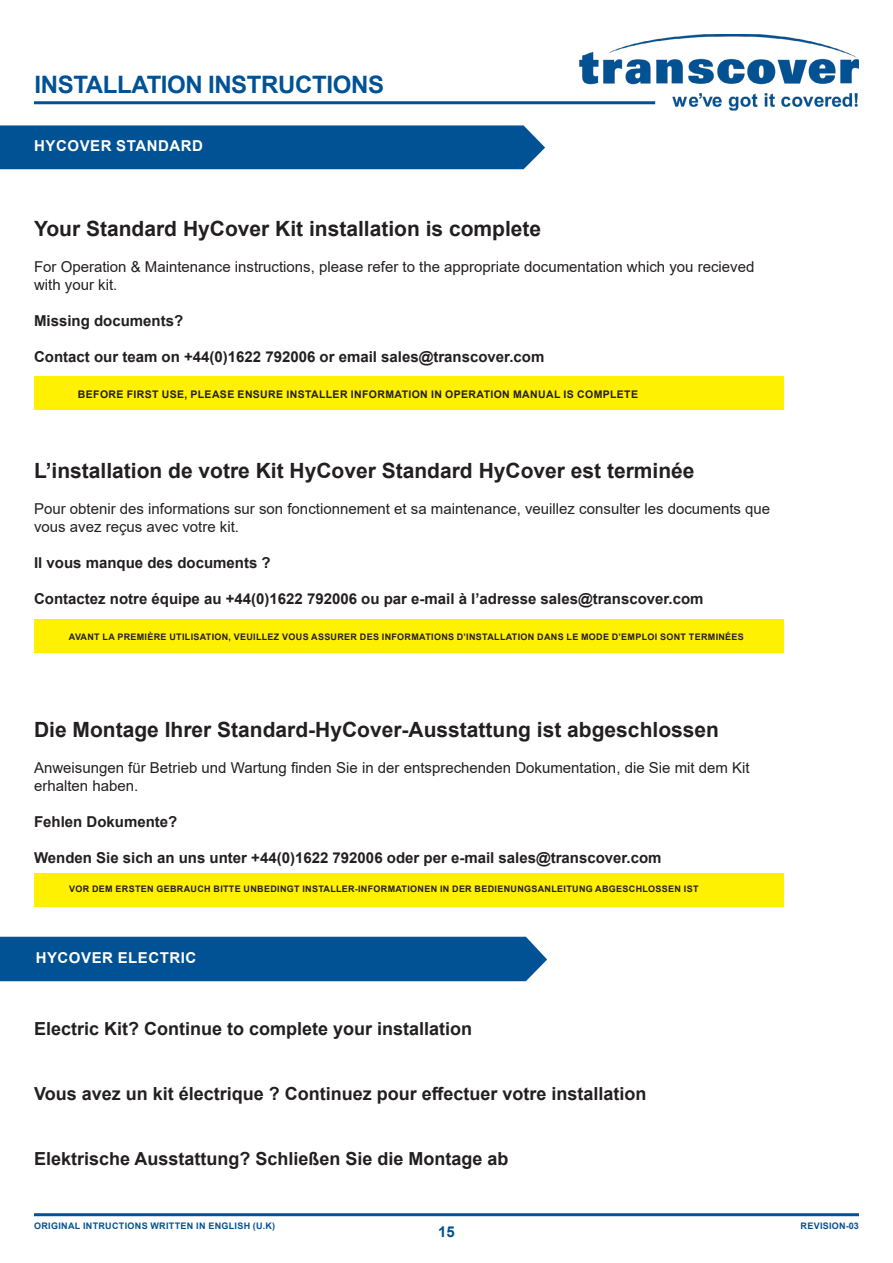
<style>
.page{position:relative;width:893px;height:1263px;background:#fff}
.page>*{position:absolute;margin:0;border:0;box-sizing:border-box;transform-origin:0 0}
.t1{font:700 24px "Arial";letter-spacing:-.015em;color:#015294}
.t2{font:700 21px "Arial";color:#231f20}
.t3{font:700 18px "Arial";color:#231f20}
.t4{font:15px "Arial";color:#231f20}
.t5{font:700 15px "Arial";color:#231f20}
.t6{font:700 15px "Arial";letter-spacing:.035em;color:#fff}
.t7{font:700 15px "Arial";color:#015294}
.t8{font:700 10.5px "Arial";letter-spacing:.035em;color:#231f20}
.t9{font:700 9px "Arial";letter-spacing:.035em;color:#231f20}
.t10{font:700 9px "Arial";letter-spacing:.035em;color:#015294}
</style>
<div class="page">
<img style="left:578px;top:34px;width:281px;height:77px">
<hr style="left:34px;top:101px;width:621px;height:3px;background:#015294">
<hr style="left:34px;top:1213px;width:825px;height:3px;background:#015294">
<div style="left:0;top:125px;width:545px;height:44px;background:#015294"></div>
<div style="left:34px;top:377px;width:750px;height:33px;background:#fff101"></div>
<div style="left:34px;top:619px;width:750px;height:33px;background:#fff101"></div>
<div style="left:34px;top:873px;width:750px;height:33px;background:#fff101"></div>
<div style="left:0;top:937px;width:547px;height:44px;background:#005294"></div>
<h1 class="t1" style="left:34px;top:67px;width:351px">INSTALLATION INSTRUCTIONS</h1>
<p class="t6" style="left:34px;top:136px;width:170px">HYCOVER STANDARD</p>
<p class="t2" style="left:34px;top:214px;width:509px">Your Standard HyCover Kit installation is complete</p>
<p class="t4" style="left:34px;top:257px;width:722px">For Operation &amp; Maintenance instructions, please refer to the appropriate documentation which you recieved</p>
<p class="t4" style="left:34px;top:275px;width:85px">with your kit.</p>
<p class="t5" style="left:34px;top:311px;width:151px">Missing documents?</p>
<p class="t5" style="left:34px;top:347px;width:512px">Contact our team on +44(0)1622 792006 or email sales@transcover.com</p>
<p class="t8" style="left:78px;top:387px;width:562px">BEFORE FIRST USE, PLEASE ENSURE INSTALLER INFORMATION IN OPERATION MANUAL IS COMPLETE</p>
<p class="t2" style="left:34px;top:455px;width:662px">L’installation de votre Kit HyCover Standard HyCover est terminée</p>
<p class="t4" style="left:34px;top:498px;width:738px">Pour obtenir des informations sur son fonctionnement et sa maintenance, veuillez consulter les documents que</p>
<p class="t4" style="left:34px;top:516px;width:207px">vous avez reçus avec votre kit.</p>
<p class="t5" style="left:34px;top:552px;width:238px">Il vous manque des documents ?</p>
<p class="t5" style="left:34px;top:588px;width:671px">Contactez notre équipe au +44(0)1622 792006 ou par e-mail à l’adresse sales@transcover.com</p>
<p class="t9" style="left:69px;top:630px;width:677px">AVANT LA PREMIÈRE UTILISATION, VEUILLEZ VOUS ASSURER DES INFORMATIONS D’INSTALLATION DANS LE MODE D’EMPLOI SONT TERMINÉES</p>
<p class="t2" style="left:34px;top:715px;width:686px">Die Montage Ihrer Standard-HyCover-Ausstattung ist abgeschlossen</p>
<p class="t4" style="left:34px;top:757px;width:717px">Anweisungen für Betrieb und Wartung finden Sie in der entsprechenden Dokumentation, die Sie mit dem Kit</p>
<p class="t4" style="left:34px;top:775px;width:106px">erhalten haben.</p>
<p class="t5" style="left:34px;top:811px;width:145px">Fehlen Dokumente?</p>
<p class="t5" style="left:34px;top:847px;width:629px">Wenden Sie sich an uns unter +44(0)1622 792006 oder per e-mail sales@transcover.com</p>
<p class="t9" style="left:69px;top:882px;width:631px">VOR DEM ERSTEN GEBRAUCH BITTE UNBEDINGT INSTALLER-INFORMATIONEN IN DER BEDIENUNGSANLEITUNG ABGESCHLOSSEN IST</p>
<p class="t6" style="left:36px;top:947px;width:162px">HYCOVER ELECTRIC</p>
<p class="t3" style="left:34px;top:1016px;width:440px">Electric Kit? Continue to complete your installation</p>
<p class="t3" style="left:34px;top:1081px;width:614px">Vous avez un kit électrique ? Continuez pour effectuer votre installation</p>
<p class="t3" style="left:34px;top:1146px;width:476px">Elektrische Ausstattung? Schließen Sie die Montage ab</p>
<p class="t10" style="left:34px;top:1220px;width:242px">ORIGINAL INTRUCTIONS WRITTEN IN ENGLISH (U.K)</p>
<p class="t10" style="left:801px;top:1219px;width:60px">REVISION-03</p>
<p class="t7" style="left:438px;top:1221px;width:18px">15</p>
</div>
